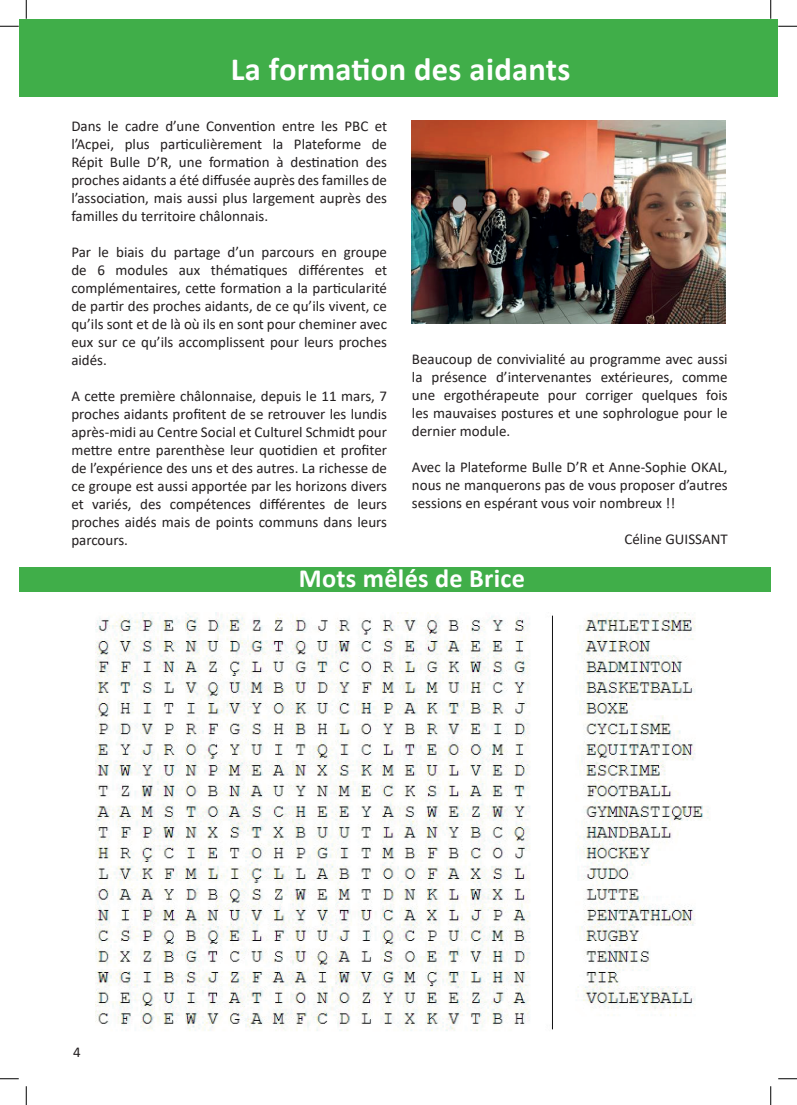
<style>
.page{position:relative;width:797px;height:1105px;background:#fff}
.page>*{position:absolute;margin:0;border:0;box-sizing:border-box;transform-origin:0 0}
.t1{font:700 32.5px "Calibri";letter-spacing:.01em;color:#fff}
.t2{font:700 26.25px "Calibri";letter-spacing:.01em;color:#fff}
.t3{font:15px/18px "Calibri";color:#231f20;text-align:justify}
</style>
<div class="page">
<div style="left:19px;top:19px;width:758px;height:78px;background:#40ae49"></div>
<img style="left:412px;top:120px;width:313px;height:204px">
<img style="left:95px;top:613px;width:614px;height:418px">
<div style="left:19px;top:567px;width:751px;height:25px;background:#40ae49"></div>
<svg style="left:0;top:25px;width:19px;height:2px"></svg>
<svg style="left:778px;top:25px;width:19px;height:2px"></svg>
<svg style="left:0;top:1078px;width:19px;height:1px"></svg>
<svg style="left:778px;top:1078px;width:19px;height:1px"></svg>
<svg style="left:25px;top:0;width:2px;height:19px"></svg>
<svg style="left:25px;top:1086px;width:2px;height:19px"></svg>
<svg style="left:770px;top:0;width:1px;height:19px"></svg>
<svg style="left:770px;top:1086px;width:1px;height:19px"></svg>
<h1 class="t1" style="left:231px;top:46px;width:341px">La formation des aidants</h1>
<p class="t3" style="left:71px;top:117px;width:317px">Dans le cadre d’une Convention entre les PBC et l’Acpei, plus particulièrement la Plateforme de Répit Bulle D’R, une formation à destination des proches aidants a été diffusée auprès des familles de l’association, mais aussi plus largement auprès des familles du territoire châlonnais.</p>
<p class="t3" style="left:71px;top:243px;width:317px">Par le biais du partage d’un parcours en groupe de 6 modules aux thématiques différentes et complémentaires, cette formation a la particularité de partir des proches aidants, de ce qu’ils vivent, ce qu’ils sont et de là où ils en sont pour cheminer avec eux sur ce qu’ils accomplissent pour leurs proches aidés.</p>
<p class="t3" style="left:71px;top:387px;width:317px">A cette première châlonnaise, depuis le 11 mars, 7 proches aidants profitent de se retrouver les lundis après-midi au Centre Social et Culturel Schmidt pour mettre entre parenthèse leur quotidien et profiter de l’expérience des uns et des autres. La richesse de ce groupe est aussi apportée par les horizons divers et variés, des compétences différentes de leurs proches aidés mais de points communs dans leurs parcours.</p>
<p class="t3" style="left:412px;top:349px;width:317px">Beaucoup de convivialité au programme avec aussi la présence d’intervenantes extérieures, comme une ergothérapeute pour corriger quelques fois les mauvaises postures et une sophrologue pour le dernier module.</p>
<p class="t3" style="left:412px;top:457px;width:317px">Avec la Plateforme Bulle D’R et Anne-Sophie OKAL, nous ne manquerons pas de vous proposer d’autres sessions en espérant vous voir nombreux !!</p>
<p class="t3" style="left:624px;top:529px;width:105px">Céline GUISSANT</p>
<p class="t3" style="left:73px;top:1042px;width:9px">4</p>
<h2 class="t2" style="left:299px;top:559px;width:227px">Mots mêlés de Brice</h2>
</div>
